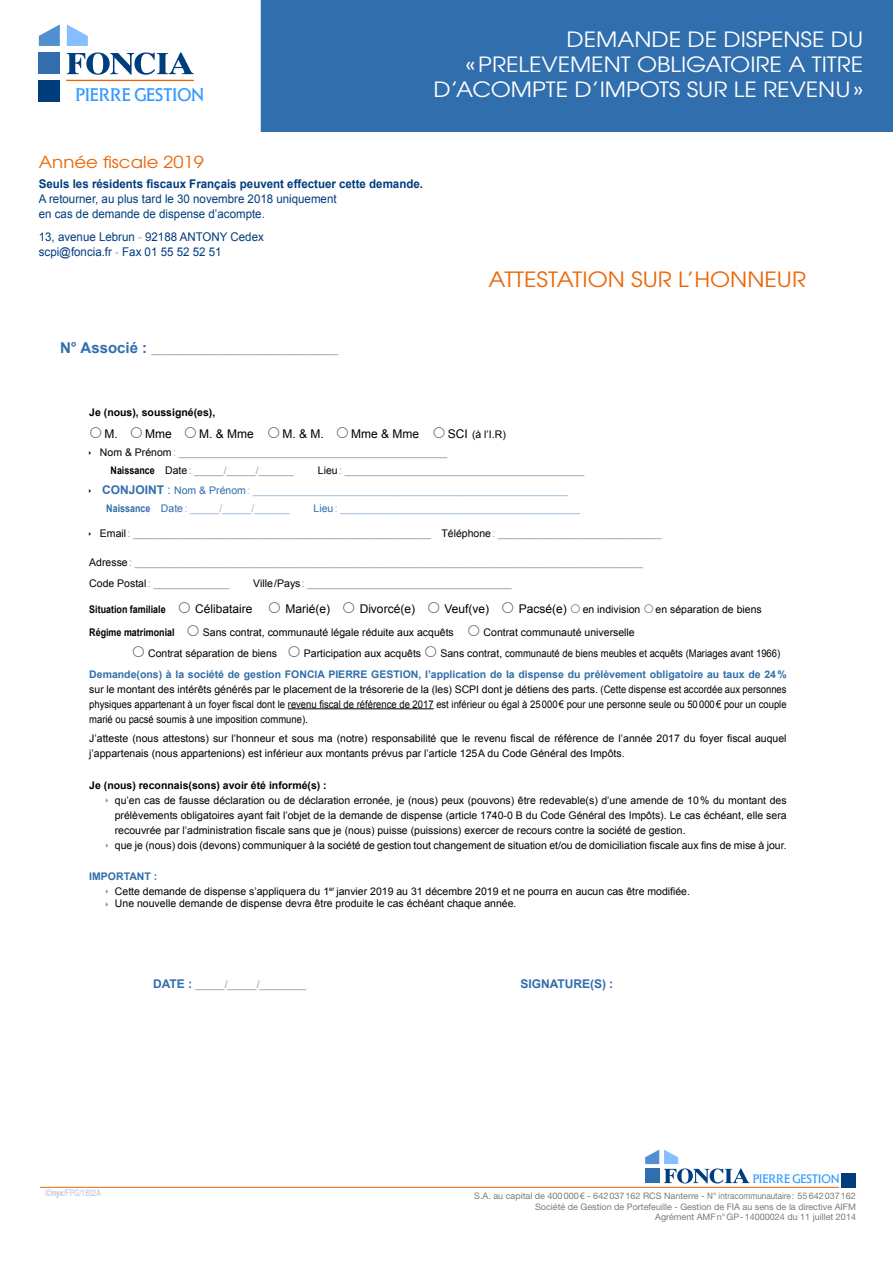
<style>
.page{position:relative;width:893px;height:1263px;background:#fff}
.page>*{position:absolute;margin:0;border:0;box-sizing:border-box;transform-origin:0 0}
.t1{font:21px/25.2px "Te X Gyre Adventor";color:#fff;text-align:right;scale:1.1 1}
.t2{font:21px "Te X Gyre Adventor";color:#eb6608;scale:1.1 1}
.t3{font:16.65px "Elan";color:#39f;scale:.95 1}
.t4{font:16.5px "Te X Gyre Adventor";color:#eb6608;scale:1.1 1}
.t5{font:12px/15px "Arial";color:#003d7d;scale:.96 1}
.t6{font:12px "Arial";color:#000}
.t7{font:700 12px "Arial";color:#003d7d;scale:.96 1}
.t8{font:700 12px "Arial";color:#306ead}
.t9{font:11.25px "Elan";color:#39f;scale:.95 1}
.t10{font:10.5px/15px "Arial";color:#000}
.t11{font:10.5px/17.5px "Arial";color:#9c9e9f}
.t12{font:10.5px/20.7px "Arial";color:#98b6d6}
.t13{font:700 10.5px "Arial";color:#306ead}
.t14{font:700 10.5px "Arial";color:#000}
.t15{font:700 10.5px "Arial";color:#000;scale:.85 1}
.t16{font:9px/10.5px "Helvetica Neue LT Std";color:#797a7c;text-align:right}
.t17{font:9px "Arial";color:#bcbedd}
.s1{color:#9c9e9f}
.s2{font-weight:700;font-size:15px;color:#306ead}
.s3{font-size:12px}
.s4{color:#000}
.s5{font-weight:700;color:#000}
.s6{font-weight:700;font-size:12px;color:#306ead}
.s7{font-size:12px;color:#306ead}
.s8{color:#306ead}
.s9{font-weight:700;color:#306ead}
.s10{font-weight:700}
</style>
<div class="page">
<svg style="left:645px;top:1149px;width:105px;height:34px"></svg>
<div style="left:645px;top:1169px;width:14px;height:14px;background:#306ead"></div>
<div style="left:842px;top:1173px;width:14px;height:15px;background:#003d7d"></div>
<hr style="left:40px;top:1187px;width:799px;height:1px;background:#eb6608">
<div style="left:0;top:0;width:893px;height:132px;background:#306ead"></div>
<svg style="left:0;top:0;width:261px;height:132px;background:#f3f6f9"></svg>
<div style="left:39px;top:53px;width:21px;height:21px;background:#306ead"></div>
<div style="left:39px;top:81px;width:21px;height:21px;background:#003d7d"></div>
<hr style="left:66px;top:80px;width:128px;height:1px;background:#eb6608">
<hr style="left:288px;top:708px;width:146px;height:1px;background:#000">
<h1 class="t1" style="left:466px;top:25px;width:363px">DEMANDE DE DISPENSE DU «PRELEVEMENT OBLIGATOIRE A TITRE</h1>
<h2 class="t3" style="left:75px;top:84px;width:137px">PIERRE GESTION</h2>
<h1 class="t1" style="left:433px;top:75px;width:392px">D’ACOMPTE D’IMPOTS SUR LE REVENU»</h1>
<h3 class="t4" style="left:39px;top:149px;width:151px">Année fiscale 2019</h3>
<p class="t7" style="left:39px;top:175px;width:402px">Seuls les résidents fiscaux Français peuvent effectuer cette demande.</p>
<p class="t5" style="left:39px;top:191px;width:312px">A retourner, au plus tard le 30 novembre 2018 uniquement en cas de demande de dispense d’acompte.</p>
<p class="t5" style="left:39px;top:229px;width:236px">13, avenue Lebrun <span class="s1">-</span> 92188 ANTONY Cedex scpi@foncia.fr <span class="s1">-</span> Fax 01 55 52 52 51</p>
<p class="t11" style="left:60px;top:341px;width:280px"><span class="s2">N° Associé :</span> ________________________________</p>
<h1 class="t2" style="left:488px;top:263px;width:290px">ATTESTATION SUR L’HONNEUR</h1>
<p class="t14" style="left:89px;top:405px;width:128px">Je (nous), soussigné(es),</p>
<p class="t6" style="left:105px;top:426px;width:69px">M. Mme</p>
<p class="t6" style="left:199px;top:426px;width:56px">M. &amp; Mme</p>
<p class="t6" style="left:282px;top:426px;width:43px">M. &amp; M.</p>
<p class="t6" style="left:351px;top:426px;width:70px">Mme &amp; Mme</p>
<p class="t10" style="left:448px;top:427px;width:60px"><span class="s3">SCI</span> (à l’I.R)</p>
<p class="t11" style="left:111px;top:444px;width:338px;text-indent:-11px"><span class="s4">Nom &amp; Prénom</span>: ______________________________________________<br><span class="s5">Naissance</span> <span class="s4">Date</span>: _____/_____/______</p>
<p class="t12" style="left:102px;top:460px;width:484px;text-indent:216px"><span class="s4">Lieu</span><span class="s1">: _________________________________________<br></span><span class="s6">CONJOINT</span> <span class="s7">:</span> <span class="s8">Nom &amp; Prénom</span>: ______________________________________________________</p>
<p class="t12" style="left:106px;top:498px;width:185px"><span class="s9">Naissance</span> <span class="s8">Date</span>: _____/_____/______</p>
<p class="t12" style="left:314px;top:498px;width:268px"><span class="s8">Lieu</span>: _________________________________________</p>
<p class="t11" style="left:100px;top:525px;width:563px"><span class="s4">Email</span>: ___________________________________________________ <span class="s4">Téléphone</span>: ____________________________</p>
<p class="t11" style="left:89px;top:552px;width:555px;line-height:20.7px"><span class="s4">Adresse</span>: _______________________________________________________________________________________<br><span class="s4">Code Postal</span>: _____________</p>
<p class="t11" style="left:253px;top:575px;width:260px"><span class="s4">Ville/Pays</span> : ___________________________________</p>
<p class="t15" style="left:89px;top:603px;width:91px">Situation familiale</p>
<p class="t6" style="left:195px;top:601px;width:59px">Célibataire</p>
<p class="t6" style="left:285px;top:601px;width:46px">Marié(e)</p>
<p class="t6" style="left:360px;top:601px;width:57px">Divorcé(e)</p>
<p class="t6" style="left:445px;top:601px;width:46px">Veuf(ve)</p>
<p class="t6" style="left:519px;top:601px;width:50px">Pacsé(e)</p>
<p class="t10" style="left:583px;top:602px;width:59px">en indivision</p>
<p class="t10" style="left:656px;top:602px;width:108px">en séparation de biens</p>
<p class="t15" style="left:89px;top:625px;width:102px">Régime matrimonial</p>
<p class="t10" style="left:203px;top:625px;width:252px">Sans contrat, communauté légale réduite aux acquêts</p>
<p class="t10" style="left:484px;top:625px;width:153px">Contrat communauté universelle</p>
<p class="t10" style="left:148px;top:646px;width:130px">Contrat séparation de biens</p>
<p class="t10" style="left:304px;top:646px;width:119px">Participation aux acquêts</p>
<p class="t10" style="left:440px;top:646px;width:341px">Sans contrat, communauté de biens meubles et acquêts (Mariages avant 1966)</p>
<p class="t13" style="left:89px;top:667px;width:699px">Demande(ons) à la société de gestion FONCIA PIERRE GESTION, l’application de la dispense du prélèvement obligatoire au taux de 24%</p>
<p class="t10" style="left:89px;top:682px;width:699px;text-align:justify">sur le montant des intérêts générés par le placement de la trésorerie de la (les) SCPI dont je détiens des parts. (Cette dispense est accordée aux personnes physiques appartenant à un foyer fiscal dont le revenu fiscal de référence de 2017 est inférieur ou égal à 25000€ pour une personne seule ou 50000€ pour un couple marié ou pacsé soumis à une imposition commune).</p>
<p class="t10" style="left:89px;top:731px;width:699px">J’atteste (nous attestons) sur l’honneur et sous ma (notre) responsabilité que le revenu fiscal de référence de l’année 2017 du foyer fiscal auquel j’appartenais (nous appartenions) est inférieur aux montants prévus par l’article 125A du Code Général des Impôts.</p>
<p class="t14" style="left:89px;top:778px;width:239px">Je (nous) reconnais(sons) avoir été informé(s) :</p>
<p class="t10" style="left:115px;top:793px;width:673px">qu’en cas de fausse déclaration ou de déclaration erronée, je (nous) peux (pouvons) être redevable(s) d’une amende de 10% du montant des prélèvements obligatoires ayant fait l’objet de la demande de dispense (article 1740-0 B du Code Général des Impôts). Le cas échéant, elle sera recouvrée par l’administration fiscale sans que je (nous) puisse (puissions) exercer de recours contre la société de gestion.<br>que je (nous) dois (devons) communiquer à la société de gestion tout changement de situation et/ou de domiciliation fiscale aux fins de mise à jour.</p>
<p class="t10" style="left:115px;top:868px;width:577px;text-indent:-26px"><span class="s9">IMPORTANT :<br></span>Cette demande de dispense s’appliquera du 1<sup>er</sup> janvier 2019 au 31 décembre 2019 et ne pourra en aucun cas être modifiée.</p>
<p class="t10" style="left:115px;top:895px;width:403px">Une nouvelle demande de dispense devra être produite le cas échéant chaque année.</p>
<p class="t11" style="left:153px;top:976px;width:155px"><span class="s6">DATE :</span> _____/_____/________</p>
<p class="t8" style="left:520px;top:976px;width:94px">SIGNATURE(S) :</p>
<p class="t17" style="left:45px;top:1187px;width:57px">©<span class="s10">nyx</span>/FPG/1802A</p>
<p class="t9" style="left:753px;top:1171px;width:93px">PIERRE GESTION</p>
<p class="t16" style="left:474px;top:1191px;width:383px">S.A. au capital de 400000€ - 642037162 RCS Nanterre - N° intracommunautaire : 55642037162<br>Société de Gestion de Portefeuille - Gestion de FIA au sens de la directive AIFM<br>Agrément AMFn°GP-14000024 du 11 juillet 2014</p>
</div>
